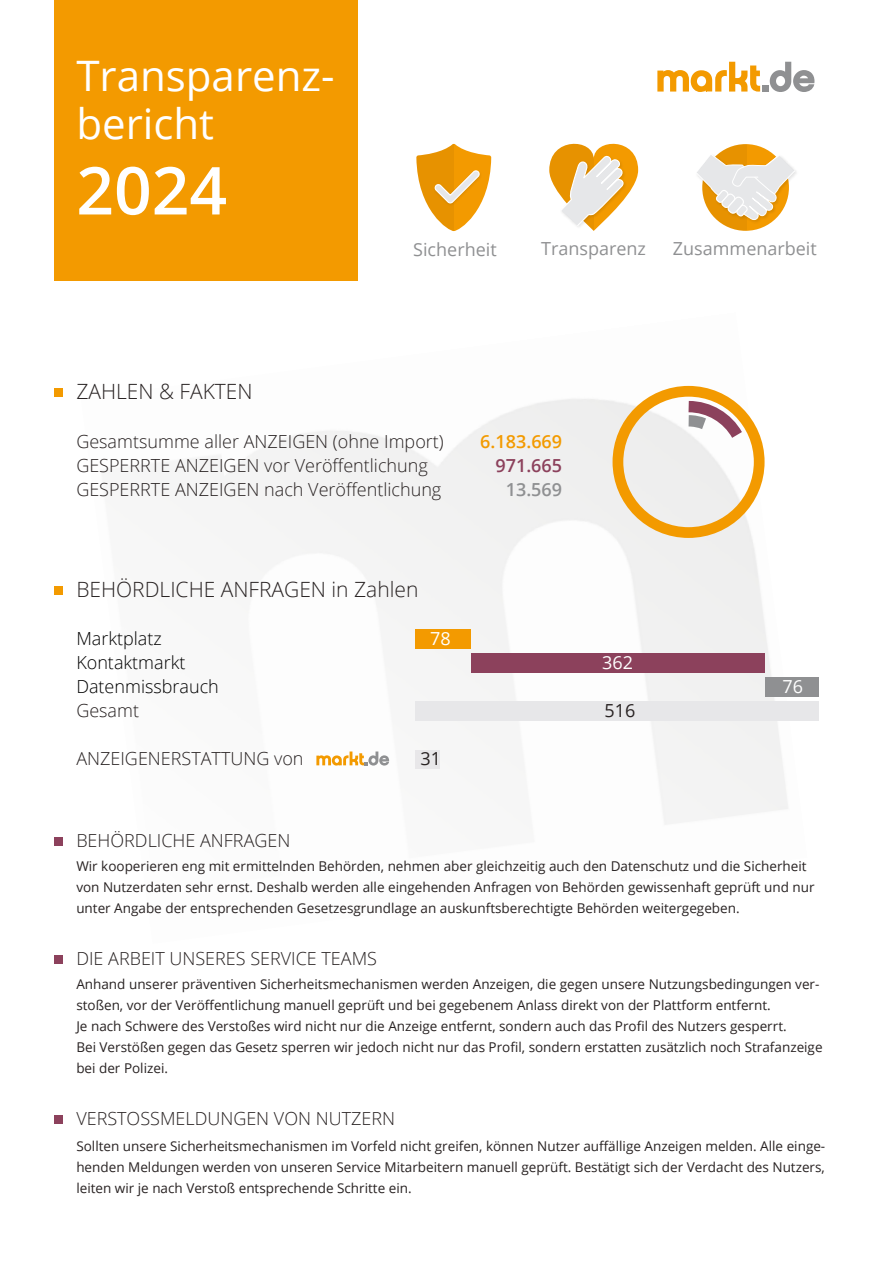
<style>
.page{position:relative;width:893px;height:1263px;background:#fff}
.page>*{position:absolute;margin:0;border:0;box-sizing:border-box;transform-origin:0 0}
.t1{font:600 66px "Open Sans";color:#fff}
.t2{font:42px/48px "Open Sans";color:#fff}
.t3{font:300 21px "Open Sans";color:#282222}
.t4{font:300 18px/24px "Open Sans";color:#282222}
.t5{font:300 18px "Open Sans";color:#000}
.t6{font:18px "Open Sans";color:#8f9092}
.t7{font:600 18px "Open Sans";color:#f39a00}
.t8{font:600 18px "Open Sans";color:#8c415c}
.t9{font:18px "Open Sans";color:#fff}
.t10{font:600 18px "Open Sans";color:#8f9092}
.t11{font:18px "Open Sans";color:#282222}
.t12{font:13.5px/21px "Open Sans";color:#282222}
</style>
<div class="page">
<img style="left:185px;top:385px;width:603px;height:440px">
<div style="left:54px;top:0;width:303px;height:281px;background:#f39a00"></div>
<div style="left:762px;top:85px;width:7px;height:7px;background:#8f9092"></div>
<svg style="left:770px;top:62px;width:44px;height:30px"></svg>
<svg style="left:657px;top:62px;width:103px;height:30px"></svg>
<svg style="left:316px;top:751px;width:73px;height:14px"></svg>
<svg style="left:416px;top:144px;width:75px;height:87px"></svg>
<svg style="left:549px;top:143px;width:89px;height:88px"></svg>
<svg style="left:697px;top:144px;width:99px;height:87px"></svg>
<div style="left:415px;top:629px;width:56px;height:20px;background:#f39a00"></div>
<div style="left:471px;top:653px;width:294px;height:19px;background:#8c415c"></div>
<div style="left:765px;top:677px;width:54px;height:20px;background:#8f9092"></div>
<div style="left:415px;top:701px;width:404px;height:20px;background:#e7e7e9"></div>
<div style="left:415px;top:750px;width:25px;height:18px;background:#e8e7e9"></div>
<div style="left:54px;top:388px;width:9px;height:8px;background:#f39a00"></div>
<div style="left:54px;top:586px;width:9px;height:9px;background:#f39a00"></div>
<div style="left:54px;top:837px;width:9px;height:9px;background:#8c415c"></div>
<div style="left:54px;top:955px;width:9px;height:8px;background:#8c415c"></div>
<div style="left:54px;top:1115px;width:9px;height:9px;background:#8c415c"></div>
<svg style="left:677px;top:395px;width:75px;height:55px"></svg>
<div style="left:612px;top:386px;width:153px;height:152px;border:11px solid #f39a00;border-radius:50%"></div>
<h2 class="t2" style="left:76px;top:51px;width:260px">Transparenz&shy;bericht</h2>
<h1 class="t1" style="left:76px;top:145px;width:152px">2024</h1>
<h3 class="t6" style="left:413px;top:237px;width:85px">Sicherheit</h3>
<h3 class="t6" style="left:541px;top:236px;width:106px">Transparenz</h3>
<h3 class="t6" style="left:673px;top:236px;width:145px">Zusammenarbeit</h3>
<h3 class="t3" style="left:76px;top:377px;width:178px">ZAHLEN &amp; FAKTEN</h3>
<h3 class="t4" style="left:76px;top:428px;width:369px">Gesamtsumme aller ANZEIGEN (ohne Import)<br>GESPERRTE ANZEIGEN vor Veröffentlichung<br>GESPERRTE ANZEIGEN nach Veröffentlichung</h3>
<h3 class="t7" style="left:480px;top:429px;width:83px">6.183.669</h3>
<h3 class="t8" style="left:495px;top:453px;width:68px">971.665</h3>
<h3 class="t10" style="left:506px;top:477px;width:58px">13.569</h3>
<h3 class="t3" style="left:76px;top:575px;width:344px">BEHÖRDLICHE ANFRAGEN in Zahlen</h3>
<h3 class="t5" style="left:76px;top:626px;width:87px">Marktplatz</h3>
<h3 class="t9" style="left:430px;top:626px;width:22px">78</h3>
<h3 class="t5" style="left:76px;top:650px;width:111px">Kontaktmarkt</h3>
<h3 class="t9" style="left:602px;top:650px;width:32px">362</h3>
<h3 class="t5" style="left:76px;top:674px;width:144px">Datenmissbrauch</h3>
<h3 class="t9" style="left:783px;top:674px;width:22px">76</h3>
<h3 class="t4" style="left:76px;top:698px;width:64px">Gesamt</h3>
<h3 class="t11" style="left:604px;top:698px;width:32px">516</h3>
<h3 class="t4" style="left:76px;top:746px;width:229px">ANZEIGENERSTATTUNG von</h3>
<h3 class="t11" style="left:420px;top:746px;width:22px">31</h3>
<h3 class="t4" style="left:76px;top:828px;width:216px">BEHÖRDLICHE ANFRAGEN</h3>
<p class="t12" style="left:76px;top:855px;width:740px">Wir kooperieren eng mit ermittelnden Behörden, nehmen aber gleichzeitig auch den Datenschutz und die Sicherheit von Nutzerdaten sehr ernst. Deshalb werden alle eingehenden Anfragen von Behörden gewissenhaft geprüft und nur unter Angabe der entsprechenden Gesetzesgrundlage an auskunftsberechtigte Behörden weitergegeben.</p>
<h3 class="t4" style="left:76px;top:946px;width:302px">DIE ARBEIT UNSERES SERVICE TEAMS</h3>
<p class="t12" style="left:76px;top:973px;width:748px">Anhand unserer präventiven Sicherheitsmechanismen werden Anzeigen, die gegen unsere Nutzungsbedingungen ver&shy;stoßen, vor der Veröffentlichung manuell geprüft und bei gegebenem Anlass direkt von der Plattform entfernt.<br>Je nach Schwere des Verstoßes wird nicht nur die Anzeige entfernt, sondern auch das Profil des Nutzers gesperrt.<br>Bei Verstößen gegen das Gesetz sperren wir jedoch nicht nur das Profil, sondern erstatten zusätzlich noch Strafanzeige bei der Polizei.</p>
<h3 class="t4" style="left:76px;top:1106px;width:320px">VERSTOSSMELDUNGEN VON NUTZERN</h3>
<p class="t12" style="left:76px;top:1135px;width:750px;text-align:justify">Sollten unsere Sicherheitsmechanismen im Vorfeld nicht greifen, können Nutzer auffällige Anzeigen melden. Alle einge&shy;henden Meldungen werden von unseren Service Mitarbeitern manuell geprüft. Bestätigt sich der Verdacht des Nutzers, leiten wir je nach Verstoß entsprechende Schritte ein.</p>
</div>
